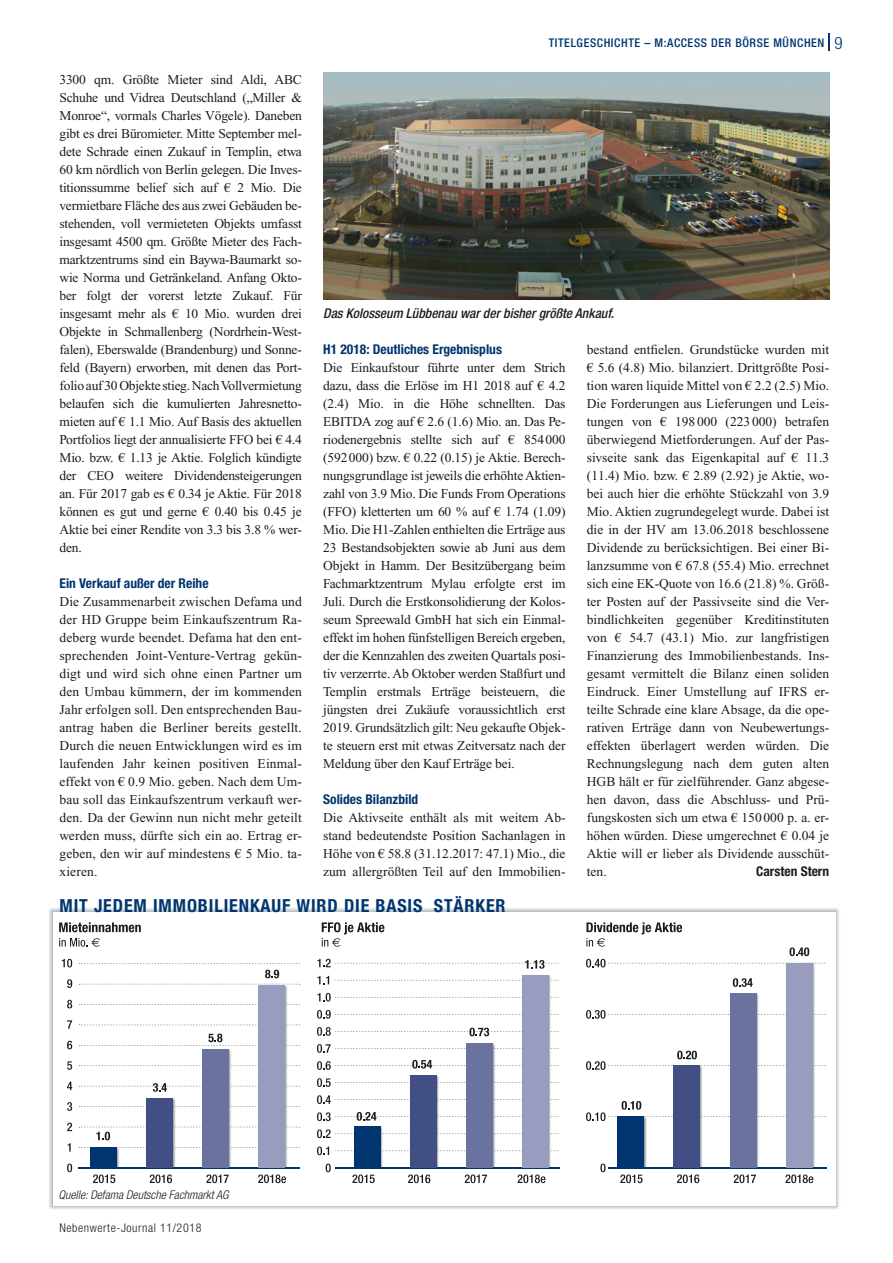
<style>
.page{position:relative;width:893px;height:1263px;background:#fff}
.page>*{position:absolute;margin:0;border:0;box-sizing:border-box;transform-origin:0 0}
.t1{font:700 condensed 18px "Helvetica Neue";letter-spacing:.05em;color:#00356f}
.t2{font:13.5px/18px "Times New Roman";color:#1b1c20;text-align:justify}
.t3{font:700 condensed 13.5px "Helvetica Neue";color:#00356f}
.t4{font:italic 500 condensed 13.5px "Helvetica Neue";color:#1b1c20}
.t5{font:700 condensed 13.5px "Helvetica Neue";color:#1b1c20}
.t6{font:500 condensed 12px "Helvetica Neue";letter-spacing:.05em;color:#00356f}
.t7{font:italic 300 condensed 12px "Helvetica Neue";color:#1b1c20}
.t8{font:300 condensed 12px "Helvetica Neue";letter-spacing:.05em;color:#1b1c20}
.s1{font-weight:300;font-size:16.95px}
</style>
<div class="page">
<svg style="left:829px;top:34px;width:1px;height:17px"></svg>
<img style="left:323px;top:72px;width:506px;height:228px">
<img style="left:49px;top:908px;width:790px;height:302px">
<div style="left:53px;top:912px;width:783px;height:293px;background:#fff"></div>
<img style="left:64px;top:922px;width:751px;height:251px">
<div style="left:76px;top:1167px;width:756px;height:26px;background:#fff"></div>
<svg style="left:79px;top:1065px;width:221px;height:1px"></svg>
<svg style="left:79px;top:1024px;width:221px;height:1px"></svg>
<svg style="left:79px;top:1106px;width:221px;height:1px"></svg>
<svg style="left:79px;top:1147px;width:221px;height:1px"></svg>
<svg style="left:79px;top:1004px;width:221px;height:1px"></svg>
<svg style="left:79px;top:984px;width:221px;height:1px"></svg>
<svg style="left:79px;top:963px;width:221px;height:1px"></svg>
<svg style="left:335px;top:1150px;width:223px;height:1px"></svg>
<svg style="left:335px;top:980px;width:223px;height:1px"></svg>
<hr style="left:79px;top:1167px;width:221px;height:1px;background:#00356f">
<hr style="left:608px;top:1167px;width:219px;height:1px;background:#00356f">
<hr style="left:335px;top:1167px;width:224px;height:1px;background:#00356f">
<div style="left:90px;top:1147px;width:27px;height:20px;background:#00356f"></div>
<div style="left:146px;top:1098px;width:27px;height:69px;background:#424f84"></div>
<div style="left:202px;top:1049px;width:27px;height:118px;background:#6a72a0"></div>
<div style="left:258px;top:985px;width:27px;height:182px;background:#989cbe"></div>
<div style="left:354px;top:1126px;width:27px;height:41px;background:#00356f"></div>
<div style="left:410px;top:1075px;width:27px;height:92px;background:#424f84"></div>
<div style="left:466px;top:1043px;width:27px;height:124px;background:#6a72a0"></div>
<div style="left:522px;top:975px;width:27px;height:192px;background:#989cbe"></div>
<div style="left:617px;top:1116px;width:27px;height:51px;background:#00356f"></div>
<div style="left:673px;top:1065px;width:27px;height:102px;background:#424f84"></div>
<div style="left:729px;top:993px;width:27px;height:174px;background:#6a72a0"></div>
<div style="left:786px;top:963px;width:26px;height:204px;background:#989cbe"></div>
<svg style="left:67px;top:1163px;width:5px;height:9px"></svg>
<svg style="left:67px;top:1082px;width:5px;height:8px"></svg>
<svg style="left:67px;top:1122px;width:5px;height:9px"></svg>
<svg style="left:67px;top:1143px;width:4px;height:8px"></svg>
<svg style="left:67px;top:1102px;width:5px;height:9px"></svg>
<svg style="left:67px;top:1041px;width:5px;height:8px"></svg>
<svg style="left:67px;top:1061px;width:5px;height:9px"></svg>
<svg style="left:67px;top:1020px;width:5px;height:9px"></svg>
<svg style="left:62px;top:959px;width:10px;height:8px"></svg>
<svg style="left:67px;top:979px;width:5px;height:9px"></svg>
<svg style="left:67px;top:1000px;width:5px;height:8px"></svg>
<svg style="left:326px;top:1163px;width:5px;height:9px"></svg>
<svg style="left:317px;top:1095px;width:241px;height:9px"></svg>
<svg style="left:317px;top:1129px;width:241px;height:9px"></svg>
<svg style="left:317px;top:1146px;width:12px;height:9px"></svg>
<svg style="left:317px;top:1078px;width:241px;height:9px"></svg>
<svg style="left:317px;top:1044px;width:241px;height:9px"></svg>
<svg style="left:317px;top:1010px;width:241px;height:9px"></svg>
<svg style="left:317px;top:976px;width:12px;height:8px"></svg>
<svg style="left:317px;top:993px;width:241px;height:8px"></svg>
<svg style="left:600px;top:1163px;width:6px;height:9px"></svg>
<svg style="left:586px;top:1010px;width:240px;height:9px"></svg>
<svg style="left:93px;top:1174px;width:22px;height:9px"></svg>
<svg style="left:150px;top:1174px;width:22px;height:9px"></svg>
<svg style="left:206px;top:1174px;width:23px;height:9px"></svg>
<svg style="left:258px;top:1174px;width:28px;height:9px"></svg>
<svg style="left:79px;top:1126px;width:221px;height:14px"></svg>
<svg style="left:59px;top:922px;width:82px;height:10px"></svg>
<svg style="left:59px;top:938px;width:41px;height:9px"></svg>
<svg style="left:322px;top:922px;width:62px;height:25px"></svg>
<svg style="left:79px;top:1083px;width:221px;height:9px"></svg>
<svg style="left:79px;top:1033px;width:221px;height:13px"></svg>
<svg style="left:265px;top:970px;width:14px;height:8px"></svg>
<svg style="left:352px;top:1174px;width:23px;height:9px"></svg>
<svg style="left:408px;top:1174px;width:22px;height:9px"></svg>
<svg style="left:465px;top:1174px;width:22px;height:9px"></svg>
<svg style="left:518px;top:1174px;width:27px;height:9px"></svg>
<svg style="left:317px;top:1112px;width:241px;height:9px"></svg>
<svg style="left:317px;top:1060px;width:241px;height:10px"></svg>
<svg style="left:317px;top:1027px;width:241px;height:9px"></svg>
<svg style="left:317px;top:959px;width:241px;height:10px"></svg>
<svg style="left:620px;top:1174px;width:23px;height:9px"></svg>
<svg style="left:677px;top:1174px;width:22px;height:9px"></svg>
<svg style="left:734px;top:1174px;width:22px;height:9px"></svg>
<svg style="left:785px;top:1174px;width:28px;height:9px"></svg>
<svg style="left:586px;top:1101px;width:240px;height:20px"></svg>
<svg style="left:586px;top:1051px;width:240px;height:19px"></svg>
<svg style="left:733px;top:978px;width:20px;height:9px"></svg>
<svg style="left:586px;top:922px;width:240px;height:45px"></svg>
<p class="t2" style="left:60px;top:70px;width:244px">3300 qm. Größte Mieter sind Aldi, ABC Schuhe und Vidrea Deutschland („Miller &amp; Monroe“, vormals Charles Vögele). Daneben gibt es drei Büromieter. Mitte September mel&shy;dete Schrade einen Zukauf in Templin, etwa 60 km nördlich von Berlin gelegen. Die Inves&shy;titionssumme belief sich auf € 2 Mio. Die vermietbare Fläche des aus zwei Gebäuden be&shy;stehenden, voll vermieteten Objekts umfasst insgesamt 4500 qm. Größte Mieter des Fach&shy;marktzentrums sind ein Baywa-Baumarkt so&shy;wie Norma und Getränkeland. Anfang Okto&shy;ber folgt der vorerst letzte Zukauf. Für insgesamt mehr als € 10 Mio. wurden drei Objekte in Schmallenberg (Nordrhein-West&shy;falen), Eberswalde (Brandenburg) und Sonne&shy;feld (Bayern) erworben, mit denen das Port&shy;folio auf 30 Objekte stieg. Nach Voll vermietung belaufen sich die kumulierten Jahresnetto&shy;mieten auf € 1.1 Mio. Auf Basis des ak tuellen Portfolios liegt der annualisierte FFO bei € 4.4<br>Mio. bzw. € 1.13 je Aktie. Folglich kündigte der CEO weitere Dividendenstei gerungen an. Für 2017 gab es € 0.34 je Aktie. Für 2018 können es gut und gerne € 0.40 bis 0.45 je Aktie bei einer Rendite von 3.3 bis 3.8 % wer&shy;den.</p>
<p class="t3" style="left:60px;top:575px;width:151px">Ein Verkauf außer der Reihe</p>
<p class="t2" style="left:60px;top:592px;width:244px">Die Zusammenarbeit zwischen Defama und der HD Gruppe beim Einkaufszentrum Ra&shy;deberg wurde beendet. Defama hat den ent&shy;sprechenden Joint-Venture-Vertrag gekün&shy;digt und wird sich ohne einen Partner um den Umbau kümmern, der im kommenden Jahr erfolgen soll. Den entsprechenden Bau&shy;antrag haben die Berliner bereits gestellt.<br>Durch die neuen Entwicklungen wird es im laufenden Jahr keinen positiven Einmal&shy;effekt von € 0.9 Mio. geben. Nach dem Um&shy;bau soll das Einkaufszentrum verkauft wer&shy;den. Da der Gewinn nun nicht mehr geteilt werden muss, dürfte sich ein ao. Ertrag er&shy;geben, den wir auf mindestens € 5 Mio. ta&shy;xieren.</p>
<p class="t6" style="left:549px;top:36px;width:295px">TITELGESCHICHTE – M:ACCESS DER BÖRSE MÜNCHEN <span class="s1">9</span></p>
<p class="t4" style="left:323px;top:305px;width:292px">Das Kolosseum Lübbenau war der bisher größte Ankauf.</p>
<p class="t3" style="left:323px;top:341px;width:180px">H1 2018: Deutliches Ergebnisplus</p>
<p class="t2" style="left:323px;top:358px;width:244px">Die Einkaufstour führte unter dem Strich dazu, dass die Erlöse im H1 2018 auf € 4.2 (2.4) Mio. in die Höhe schnellten. Das EBITDA zog auf € 2.6 (1.6) Mio. an. Das Pe&shy;riodenergebnis stellte sich auf € 854 000 (592 000) bzw. € 0.22 (0.15) je Aktie. Berech&shy;nungsgrundlage ist jeweils die erhöhte Aktien&shy;zahl von 3.9 Mio. Die Funds From Operations (FFO) kletterten um 60 % auf € 1.74 (1.09)<br>Mio. Die H1-Zahlen enthielten die Erträge aus 23 Bestandsobjekten sowie ab Juni aus dem Objekt in Hamm. Der Besitzübergang beim Fachmarktzentrum Mylau erfolgte erst im Juli. Durch die Erstkonsolidierung der Kolos&shy;seum Spreewald GmbH hat sich ein Einmal&shy;effekt im hohen fünfstelligen Bereich ergeben, der die Kennzahlen des zweiten Quartals posi&shy;tiv verzerrte. Ab Oktober werden Staßfurt und Templin erstmals Erträge beisteuern, die jüngsten drei Zukäufe voraussichtlich erst 2019. Grundsätzlich gilt: Neu gekaufte Objek&shy;te steuern erst mit etwas Zeitversatz nach der Meldung über den Kauf Erträge bei.</p>
<p class="t3" style="left:323px;top:791px;width:97px">Solides Bilanzbild</p>
<p class="t2" style="left:323px;top:808px;width:244px">Die Aktivseite enthält als mit weitem Ab&shy;stand bedeutendste Position Sachanlagen in Höhe von € 58.8 (31.12.2017: 47.1) Mio., die zum allergrößten Teil auf den Immobilien-</p>
<p class="t2" style="left:587px;top:340px;width:244px">bestand entfielen. Grundstücke wurden mit € 5.6 (4.8) Mio. bilanziert. Drittgrößte Posi&shy;tion waren liquide Mittel von € 2.2 (2.5) Mio.<br>Die Forderungen aus Lieferungen und Leis&shy;tungen von € 198 000 (223 000) betrafen überwiegend Mietforderungen. Auf der Pas&shy;sivseite sank das Eigenkapital auf € 11.3 (11.4) Mio. bzw. € 2.89 (2.92) je Aktie, wo&shy;bei auch hier die erhöhte Stückzahl von 3.9<br>Mio. Aktien zugrundegelegt wurde. Dabei ist die in der HV am 13.06.2018 beschlossene Dividende zu berücksichtigen. Bei einer Bi&shy;lanzsumme von € 67.8 (55.4) Mio. errechnet sich eine EK-Quote von 16.6 (21.8) %. Größ&shy;ter Posten auf der Passivseite sind die Ver&shy;bindlichkeiten gegenüber Kreditinstituten von € 54.7 (43.1) Mio. zur langfristigen Finanzierung des Immobilienbestands. Ins&shy;gesamt vermittelt die Bilanz einen soliden Eindruck. Einer Umstellung auf IFRS er&shy;teilte Schrade eine klare Absage, da die ope&shy;rativen Erträge dann von Neubewertungs&shy;effekten überlagert werden würden. Die Rechnungslegung nach dem guten alten HGB hält er für zielführender. Ganz abgese&shy;hen davon, dass die Abschluss- und Prü&shy;fungskosten sich um etwa € 150 000 p. a. er&shy;höhen würden. Diese umgerechnet € 0.04 je Aktie will er lieber als Dividende ausschüt&shy;ten.</p>
<p class="t5" style="left:756px;top:862px;width:74px">Carsten Stern</p>
<h1 class="t1" style="left:60px;top:895px;width:448px">MIT JEDEM IMMOBILIENKAUF WIRD DIE BASIS STÄRKER</h1>
<p class="t7" style="left:58px;top:1187px;width:172px">Quelle: Defama Deutsche Fachmarkt AG</p>
<p class="t8" style="left:60px;top:1221px;width:143px">Nebenwerte-Journal 11/2018</p>
</div>
